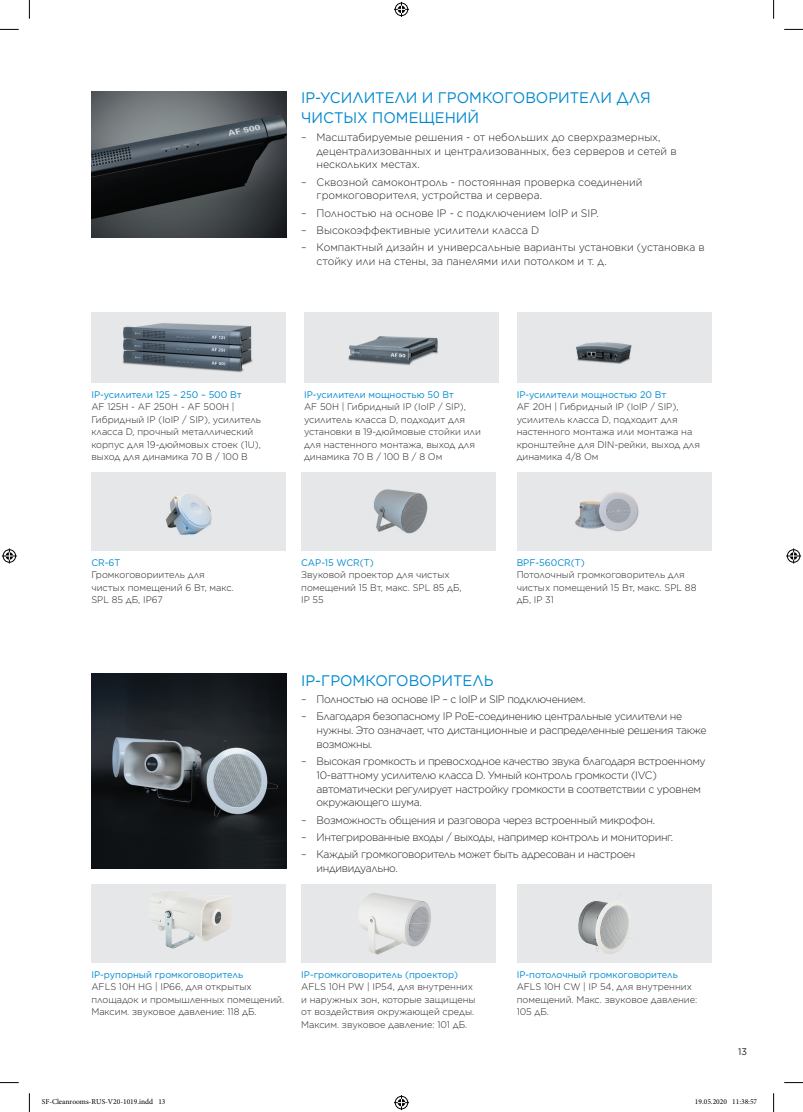
<style>
.page{position:relative;width:803px;height:1112px;background:#fff}
.page>*{position:absolute;margin:0;border:0;box-sizing:border-box;transform-origin:0 0}
.t1{font:15.25px/20px "Gotham";color:#0089cf;scale:.96 1}
.t2{font:300 10.88px/13.8px "Gotham";letter-spacing:-.03em;color:#231f20;scale:.96 1}
.t3{font:300 10.88px/13.8px "Gotham";color:#231f20;scale:.96 1}
.t4{font:300 9.62px/12.5px "Gotham";color:#231f20;scale:.96 1}
.t5{font:9.62px "Gotham";color:#0089cf;scale:.96 1}
.t6{font:9.62px "Gotham";color:#231f20;scale:.96 1}
.t7{font:7.5px "Minion Pro";color:#000}
</style>
<div class="page">
<div style="left:304px;top:312px;width:195px;height:71px;background:#e6e7e9"></div>
<div style="left:91px;top:312px;width:195px;height:71px;background:#e6e7e9"></div>
<div style="left:517px;top:312px;width:194px;height:71px;background:#e6e7e9"></div>
<img style="left:122px;top:323px;width:131px;height:50px">
<img style="left:348px;top:336px;width:91px;height:30px">
<img style="left:576px;top:342px;width:56px;height:22px">
<img style="left:91px;top:673px;width:195px;height:195px">
<img style="left:91px;top:91px;width:195px;height:146px">
<div style="left:517px;top:883px;width:194px;height:78px;background:#e6e7e9"></div>
<div style="left:517px;top:473px;width:194px;height:78px;background:#e6e7e9"></div>
<div style="left:91px;top:883px;width:195px;height:78px;background:#e6e7e9"></div>
<div style="left:91px;top:473px;width:195px;height:78px;background:#e6e7e9"></div>
<div style="left:301px;top:883px;width:195px;height:78px;background:#e6e7e9"></div>
<div style="left:301px;top:473px;width:195px;height:78px;background:#e6e7e9"></div>
<img style="left:395px;top:900px;width:36px;height:23px">
<img style="left:395px;top:923px;width:19px;height:23px">
<img style="left:362px;top:926px;width:6px;height:5px">
<img style="left:151px;top:891px;width:34px;height:57px">
<img style="left:578px;top:901px;width:54px;height:53px">
<img style="left:165px;top:493px;width:47px;height:42px">
<img style="left:374px;top:489px;width:54px;height:44px">
<img style="left:575px;top:491px;width:64px;height:40px">
<svg style="left:0;top:29px;width:19px;height:1px"></svg>
<svg style="left:784px;top:29px;width:19px;height:1px"></svg>
<svg style="left:0;top:1082px;width:19px;height:1px"></svg>
<svg style="left:784px;top:1082px;width:19px;height:1px"></svg>
<svg style="left:29px;top:0;width:1px;height:19px"></svg>
<svg style="left:29px;top:1093px;width:1px;height:18px"></svg>
<svg style="left:773px;top:0;width:1px;height:19px"></svg>
<svg style="left:773px;top:1093px;width:1px;height:18px"></svg>
<svg style="left:394px;top:2px;width:15px;height:15px"></svg>
<svg style="left:394px;top:1095px;width:15px;height:14px"></svg>
<svg style="left:2px;top:548px;width:15px;height:15px"></svg>
<svg style="left:786px;top:548px;width:15px;height:15px"></svg>
<h1 class="t1" style="left:301px;top:88px;width:365px">IP-усилители и ГромкоГоворители для чистых помещений</h1>
<p class="t3" style="left:317px;top:130px;width:376px;text-indent:-15px">– Масштабируемые решения - от небольших до сверхразмерных, децентрализованных и централизованных, без серверов и сетей в нескольких местах.</p>
<p class="t3" style="left:317px;top:174px;width:341px;text-indent:-15px">– Сквозной самоконтроль - постоянная проверка соединений громкоговорителя, устройства и сервера.</p>
<p class="t3" style="left:301px;top:206px;width:311px">– Полностью на основе IP - с подключением IoIP и SIP.</p>
<p class="t3" style="left:301px;top:223px;width:250px">– Высокоэффективные усилители класса D</p>
<p class="t3" style="left:317px;top:240px;width:406px;text-indent:-15px">– Компактный дизайн и универсальные варианты установки (установка в стойку или на стены, за панелями или потолком и т. д.</p>
<p class="t5" style="left:91px;top:388px;width:158px">IP-усилители 125 – 250 – 500 вт</p>
<p class="t4" style="left:91px;top:400px;width:178px">AF 125H - AF 250H - AF 500H |<br>Гибридный IP (IoIP / SIP), усилитель класса D, прочный металлический корпус для 19-дюймовых стоек (1U), выход для динамика 70 В / 100 В</p>
<p class="t5" style="left:304px;top:388px;width:158px">IP-усилители мощностью 50 вт</p>
<p class="t4" style="left:304px;top:400px;width:186px">AF 50H | Гибридный IP (IoIP / SIP), усилитель класса D, подходит для установки в 19-дюймовые стойки или для настенного монтажа, выход для динамика 70 В / 100 В / 8 Ом</p>
<p class="t5" style="left:517px;top:388px;width:158px">IP-усилители мощностью 20 вт</p>
<p class="t4" style="left:517px;top:400px;width:192px">AF 20H | Гибридный IP (IoIP / SIP), усилитель класса D, подходит для настенного монтажа или монтажа на кронштейне для DIN-рейки, выход для динамика 4/8 Ом</p>
<p class="t5" style="left:91px;top:556px;width:32px">CR-6T</p>
<p class="t4" style="left:91px;top:568px;width:150px">Громкоговориитель для чистых помещений 6 Вт, макс.<br>SPL 85 дБ, IP67</p>
<p class="t5" style="left:301px;top:556px;width:77px">CAP-15 WCR(T)</p>
<p class="t4" style="left:301px;top:568px;width:169px">Звуковой проектор для чистых помещений 15 Вт, макс. SPL 85 дБ,<br>IP 55</p>
<p class="t5" style="left:517px;top:556px;width:72px">BPF-560CR(T)</p>
<p class="t4" style="left:517px;top:568px;width:189px">Потолочный громкоговоритель для чистых помещений 15 Вт, макс. SPL 88 дБ, IP 31</p>
<h1 class="t1" style="left:301px;top:669px;width:202px">IP-ГромкоГоворитель</h1>
<p class="t2" style="left:301px;top:691px;width:298px">– Полностью на основе IP – с IoIP и SIP подключением.</p>
<p class="t2" style="left:317px;top:709px;width:408px;text-indent:-15px">– Благодаря безопасному IP PoE-соединению центральные усилители не нужны. Это означает, что дистанционные и распределенные решения также возможны.</p>
<p class="t2" style="left:317px;top:753px;width:407px;text-indent:-15px">– Высокая громкость и превосходное качество звука благодаря встроенному 10-ваттному усилителю класса D. Умный контроль громкости (IVC) автоматически регулирует настройку громкости в соответствии с уровнем окружающего шума.</p>
<p class="t2" style="left:301px;top:812px;width:370px">– Возможность общения и разговора через встроенный микрофон.</p>
<p class="t2" style="left:301px;top:829px;width:389px">– Интегрированные входы / выходы, например контроль и мониторинг.</p>
<p class="t2" style="left:317px;top:847px;width:334px;text-indent:-15px">– Каждый громкоговоритель может быть адресован и настроен индивидуально.</p>
<p class="t5" style="left:91px;top:967px;width:160px">IP-рупорный громкоговоритель</p>
<p class="t4" style="left:91px;top:979px;width:202px">AFLS 10H HG | IP66, для открытых площадок и промышленных помещений.<br>Максим. звуковое давление: 118 дБ.</p>
<p class="t5" style="left:301px;top:967px;width:165px">IP-громкоговоритель (проектор)</p>
<p class="t4" style="left:301px;top:979px;width:183px">AFLS 10H PW | IP54, для внутренних и наружных зон, которые защищены от воздействия окружающей среды.<br>Максим. звуковое давление: 101 дБ.</p>
<p class="t5" style="left:517px;top:967px;width:169px">IP-потолочный громкоговоритель</p>
<p class="t4" style="left:517px;top:979px;width:190px">AFLS 10H CW | IP 54, для внутренних помещений. Макс. звуковое давление:<br>105 дБ.</p>
<p class="t6" style="left:738px;top:1045px;width:11px">13</p>
<p class="t7" style="left:42px;top:1096px;width:125px">SF-Cleanrooms-RUS-V20-1019.indd 13</p>
<p class="t7" style="left:695px;top:1096px;width:64px">19.05.2020 11:38:57</p>
</div>
